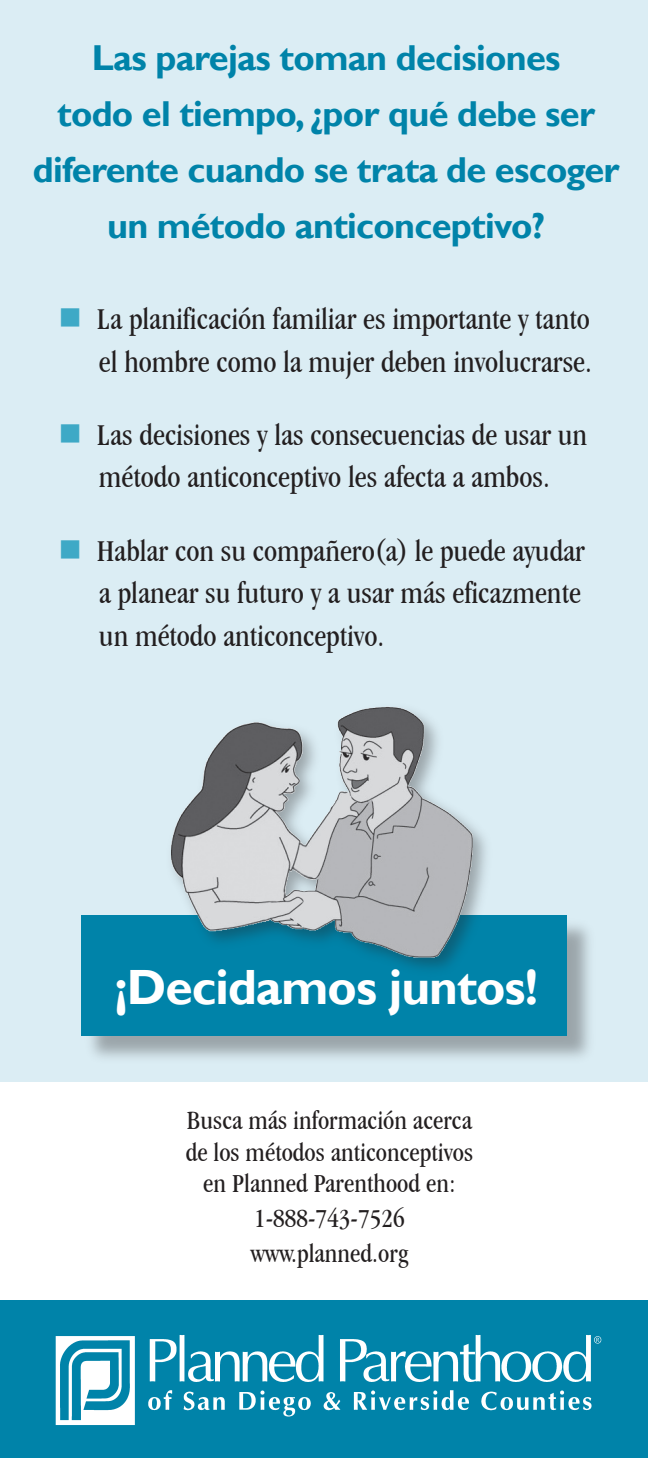
<style>
.page{position:relative;width:648px;height:1458px;background:#fff}
.page>*{position:absolute;margin:0;border:0;box-sizing:border-box;transform-origin:0 0}
.t1{font:700 49.5px "Gill Sans";letter-spacing:-.02em;color:#fff}
.t2{font:700 36px/56.2px "Gill Sans";letter-spacing:-.02em;color:#0083a9;text-align:center}
.t3{font:condensed 31.5px/42.8px "Garamond IT Cby BT";letter-spacing:-.005em;color:#231f20;text-align:right}
.t4{font:condensed 27px/31.5px "Garamond IT Cby BT";color:#231f20;text-align:center}
.s1{color:#3ea9c6}
</style>
<div class="page">
<div style="left:0;top:0;width:648px;height:1082px;background:#dbedf4"></div>
<div style="left:82px;top:916px;width:515px;height:149px;background:#231f20;opacity:.35"></div>
<div style="left:81px;top:915px;width:486px;height:121px;background:#0083a9"></div>
<div style="left:0;top:1300px;width:648px;height:158px;background:#0083a9"></div>
<img style="left:55px;top:1335px;width:547px;height:90px">
<img style="left:171px;top:706px;width:315px;height:256px">
<p class="t2" style="left:33px;top:30px;width:588px">Las parejas toman decisiones<br>todo el tiempo, ¿por qué debe ser diferente cuando se trata de escoger un método anticonceptivo?</p>
<p class="t3" style="left:58px;top:297px;width:535px"><span class="s1">■</span> La planificación familiar es importante y tanto el hombre como la mujer deben involucrarse.</p>
<p class="t3" style="left:58px;top:413px;width:530px;text-align:center"><span class="s1">■</span> Las decisiones y las consecuencias de usar un método anticonceptivo les afecta a ambos.</p>
<p class="t3" style="left:99px;top:529px;width:488px;text-align:left;text-indent:-40px"><span class="s1">■</span> Hablar con su compañero(a) le puede ayudar a planear su futuro y a usar más eficazmente un método anticonceptivo.</p>
<h1 class="t1" style="left:114px;top:957px;width:425px">¡Decidamos juntos!</h1>
<p class="t4" style="left:186px;top:1105px;width:289px">Busca más información acerca de los métodos anticonceptivos en Planned Parenthood en:</p>
<p class="t4" style="left:251px;top:1201px;width:159px;line-height:35.1px;text-align:left">1-888-743-7526 www.planned.org</p>
</div>
